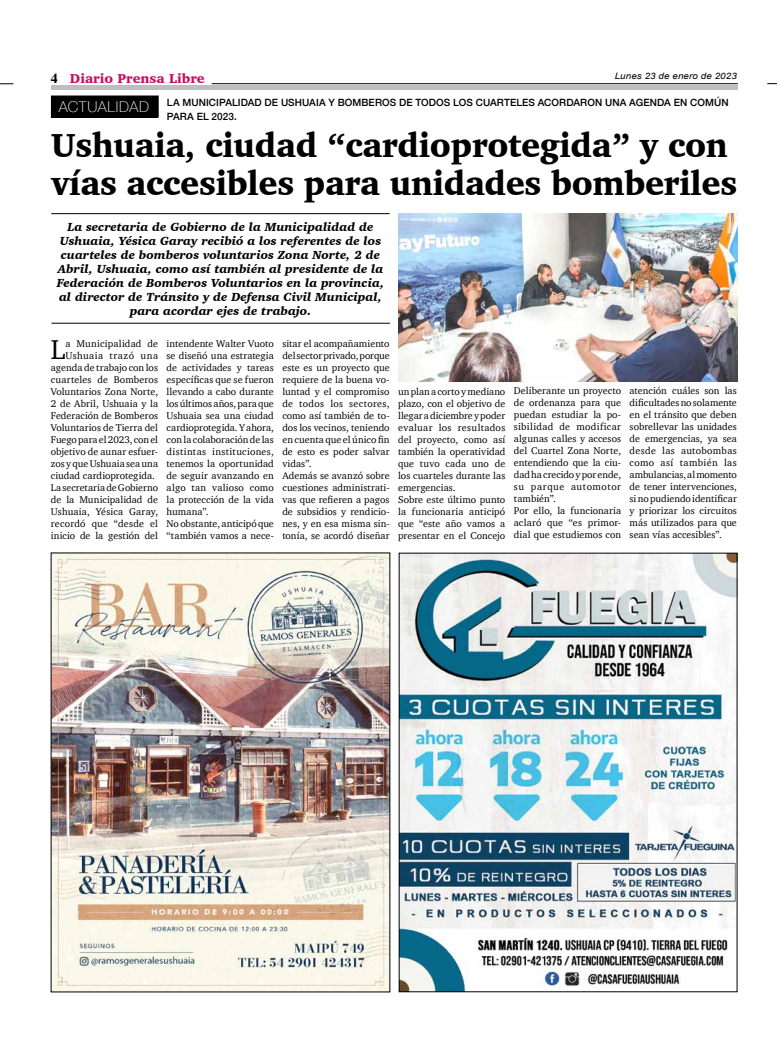
<style>
.page{position:relative;width:777px;height:1063px;background:#fff}
.page>*{position:absolute;margin:0;border:0;box-sizing:border-box;transform-origin:0 0}
.t1{font:900 34.1px/37.7px "Charter";letter-spacing:-.01em;color:#000;scale:.95 1}
.t2{font:27.9px "Charter";color:#000}
.t3{font:100 15px "Helvetica Neue";letter-spacing:.055em;color:#fff}
.t4{font:900 13.2px "Charter";color:#c80c5f}
.t5{font:italic 900 12px/14px "Charter";letter-spacing:.005em;color:#000;text-align:center}
.t6{font:10px/12px "Charter";letter-spacing:.005em;color:#000}
.t7{font:500 10px/14px "Helvetica Neue";letter-spacing:.01em;color:#000}
.t8{font:10px "Charter";letter-spacing:.025em;color:#000}
.t9{font:10px "Charter";letter-spacing:.05em;color:#000}
.t10{font:italic 8.8px "Arial";letter-spacing:.01em;color:#000;scale:1.11 1}
.s1{font-family:"Times";font-weight:700;font-size:14px;color:#000}
</style>
<div class="page">
<hr style="left:212px;top:83px;width:526px;height:1px;background:#000">
<svg style="left:0;top:84px;width:13px;height:1px"></svg>
<div style="left:51px;top:85px;width:686px;height:5px;background:#bcbec0"></div>
<img style="left:53px;top:555px;width:335px;height:435px">
<img style="left:401px;top:555px;width:334px;height:435px">
<div style="left:51px;top:96px;width:107px;height:21px;background:#000"></div>
<hr style="left:51px;top:213px;width:338px;height:1px;background:#000">
<hr style="left:52px;top:323px;width:338px;height:1px;background:#000">
<img style="left:398px;top:214px;width:340px;height:168px">
<p class="t10" style="left:615px;top:70px;width:111px">Lunes 23 de enero de 2023</p>
<h3 class="t4" style="left:51px;top:70px;width:155px"><span class="s1">4</span> Diario Prensa Libre</h3>
<h3 class="t3" style="left:59px;top:96px;width:92px">ACTUALIDAD</h3>
<p class="t7" style="left:167px;top:94px;width:563px">LA MUNICIPALIDAD DE USHUAIA Y BOMBEROS DE TODOS LOS CUARTELES ACORDARON UNA AGENDA EN COMÚN<br>PARA EL 2023.</p>
<h1 class="t1" style="left:51px;top:126px;width:723px">Ushuaia, ciudad “cardioprotegida” y con vías accesibles para unidades bomberiles</h1>
<p class="t5" style="left:57px;top:220px;width:329px">La secretaria de Gobierno de la Municipalidad de Ushuaia, Yésica Garay recibió a los referentes de los cuarteles de bomberos voluntarios Zona Norte, 2 de Abril, Ushuaia, como así también al presidente de la Federación de Bomberos Voluntarios en la provincia, al director de Tránsito y de Defensa Civil Municipal, para acordar ejes de trabajo.</p>
<h2 class="t2" style="left:51px;top:325px;width:16px">L</h2>
<p class="t6" style="left:65px;top:337px;width:94px">a Municipalidad de</p>
<p class="t9" style="left:65px;top:347px;width:94px">Ushuaia trazó una</p>
<p class="t6" style="left:51px;top:361px;width:109px">agenda de trabajo con los</p>
<p class="t6" style="left:51px;top:373px;width:109px">cuarteles de Bomberos</p>
<p class="t6" style="left:51px;top:385px;width:109px">Voluntarios Zona Norte,</p>
<p class="t6" style="left:51px;top:397px;width:109px">2 de Abril, Ushuaia y la</p>
<p class="t6" style="left:51px;top:409px;width:109px">Federación de Bomberos</p>
<p class="t6" style="left:51px;top:421px;width:109px">Voluntarios de Tierra del</p>
<p class="t6" style="left:51px;top:433px;width:109px">Fuego para el 2023, con el</p>
<p class="t6" style="left:51px;top:445px;width:109px">objetivo de aunar esfuer-</p>
<p class="t6" style="left:51px;top:457px;width:109px">zos y que Ushuaia sea una</p>
<p class="t6" style="left:51px;top:469px;width:106px">ciudad cardioprotegida.</p>
<p class="t6" style="left:51px;top:481px;width:109px">La secretaria de Gobierno</p>
<p class="t6" style="left:51px;top:493px;width:109px">de la Municipalidad de</p>
<p class="t6" style="left:51px;top:505px;width:109px">Ushuaia, Yésica Garay,</p>
<p class="t8" style="left:51px;top:515px;width:109px">recordó que “desde el</p>
<p class="t6" style="left:51px;top:529px;width:109px">inicio de la gestión del</p>
<p class="t6" style="left:167px;top:337px;width:109px">intendente Walter Vuoto se diseñó una estrategia de actividades y tareas específicas que se fueron llevando a cabo durante los últimos años, para que<br>Ushuaia sea una ciudad cardioprotegida. Y ahora, con la colaboración de las distintas instituciones, tenemos la oportunidad de seguir avanzando en algo tan valioso como la protección de la vida humana”.<br>No obstante, anticipó que “también vamos a nece-</p>
<p class="t6" style="left:282px;top:337px;width:109px">sitar el acompañamiento del sector privado, porque este es un proyecto que requiere de la buena vo&shy;luntad y el compromiso de todos los sectores, como así también de to&shy;dos los vecinos, teniendo en cuenta que el único fin de esto es poder salvar vidas”.<br>Además se avanzó sobre cuestiones administrati&shy;vas que refieren a pagos de subsidios y rendicio&shy;nes, y en esa misma sin&shy;tonía, se acordó diseñar</p>
<p class="t6" style="left:398px;top:385px;width:109px">un plan a corto y mediano plazo, con el objetivo de llegar a diciembre y poder evaluar los resultados del proyecto, como así también la operatividad que tuvo cada uno de los cuarteles durante las emergencias.<br>Sobre este último punto la funcionaria anticipó que “este año vamos a presentar en el Concejo</p>
<p class="t6" style="left:514px;top:385px;width:109px">Deliberante un proyecto de ordenanza para que puedan estudiar la po&shy;sibilidad de modificar algunas calles y accesos del Cuartel Zona Norte, entendiendo que la ciu&shy;dad ha crecido y por ende, su parque automotor también”.<br>Por ello, la funcionaria aclaró que “es primor&shy;dial que estudiemos con</p>
<p class="t6" style="left:629px;top:385px;width:109px;text-align:justify">atención cuáles son las dificultades no solamente en el tránsito que deben sobrellevar las unidades de emergencias, ya sea desde las autobombas como así también las ambulancias, al momento de tener intervenciones, si no pudiendo identificar y priorizar los circuitos más utilizados para que sean vías accesibles”.</p>
</div>
